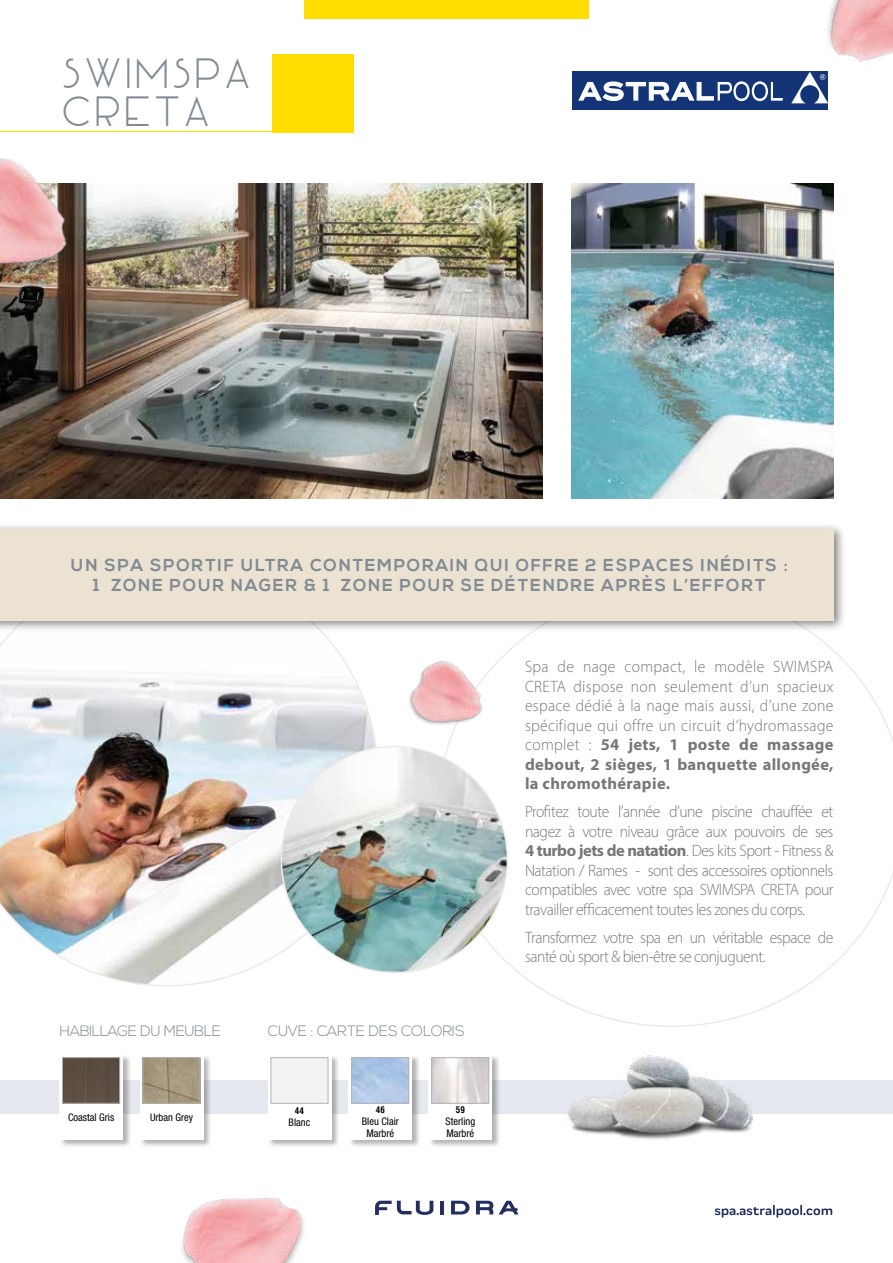
<style>
.page{position:relative;width:893px;height:1263px;background:#fff}
.page>*{position:absolute;margin:0;border:0;box-sizing:border-box;transform-origin:0 0}
.t1{font:40.5px/37.5px "MANIFESTO";letter-spacing:-.01em;color:#808b94}
.t2{font:700 17.25px/20.7px "Nexa";letter-spacing:.1em;color:#808b94;text-align:center}
.t3{font:300 16.5px/19.5px "Myriad Pro";letter-spacing:-.03em;color:#777776;text-align:justify;scale:.95 1}
.t4{font:300 15px "Nexa";letter-spacing:-.03em;color:#808b94}
.t5{font:condensed 10.5px/12px "Helvetica Neue LT Std";color:#000;text-align:center}
.t6{font:700 condensed 9px "Helvetica LT Std";color:#000}
.s1{font-weight:700}
</style>
<div class="page">
<div style="left:571px;top:71px;width:258px;height:40px;background:#133578"></div>
<svg style="left:579px;top:82px;width:203px;height:19px"></svg>
<img style="left:0;top:632px;width:376px;height:354px">
<svg style="left:438px;top:632px;width:455px;height:395px"></svg>
<img style="left:373px;top:632px;width:139px;height:135px">
<img style="left:281px;top:746px;width:226px;height:226px;border-radius:113px">
<div style="left:0;top:1080px;width:893px;height:34px;background:#e5e8ee"></div>
<div style="left:348px;top:1054px;width:73px;height:95px;background:#000;opacity:.3"></div>
<svg style="left:349px;top:1054px;width:63px;height:86px"></svg>
<div style="left:351px;top:1057px;width:58px;height:46px;border:1px solid #b3b2b2"></div>
<img style="left:564px;top:1055px;width:189px;height:85px">
<div style="left:59px;top:1054px;width:73px;height:95px;background:#000;opacity:.3"></div>
<div style="left:60px;top:1054px;width:63px;height:86px;background:#fff"></div>
<div style="left:64px;top:1059px;width:54px;height:42px;background:#5a4d42"></div>
<div style="left:62px;top:1057px;width:58px;height:46px;border:1px solid #b3b2b2"></div>
<div style="left:267px;top:1054px;width:73px;height:95px;background:#000;opacity:.3"></div>
<div style="left:268px;top:1054px;width:63px;height:86px;background:#fff"></div>
<div style="left:271px;top:1057px;width:57px;height:46px;background:#f4f2f2;border:1px solid #b3b2b2"></div>
<img style="left:0;top:183px;width:542px;height:315px">
<img style="left:182px;top:1198px;width:122px;height:65px">
<img style="left:0;top:130px;width:120px;height:198px">
<img style="left:794px;top:0;width:99px;height:104px">
<img style="left:572px;top:184px;width:261px;height:314px">
<div style="left:0;top:523px;width:846px;height:109px;background:#000;opacity:.5"></div>
<div style="left:0;top:529px;width:833px;height:92px;background:#ece2d1"></div>
<hr style="left:0;top:131px;width:352px;height:1px;background:#fd0">
<div style="left:272px;top:54px;width:82px;height:78px;background:#fd0"></div>
<div style="left:428px;top:1054px;width:73px;height:95px;background:#000;opacity:.3"></div>
<div style="left:429px;top:1054px;width:63px;height:86px;background:#fff"></div>
<img style="left:433px;top:1059px;width:54px;height:42px">
<div style="left:431px;top:1057px;width:58px;height:46px;border:1px solid #b3b2b2"></div>
<div style="left:139px;top:1054px;width:73px;height:95px;background:#000;opacity:.3"></div>
<div style="left:140px;top:1054px;width:63px;height:86px;background:#fff"></div>
<img style="left:145px;top:1059px;width:53px;height:42px">
<div style="left:143px;top:1057px;width:57px;height:46px;border:1px solid #b3b2b2"></div>
<div style="left:304px;top:0;width:285px;height:19px;background:#fd0"></div>
<hr style="left:440px;top:1201px;width:4px;height:13px;background:#222f5f">
<svg style="left:451px;top:1201px;width:19px;height:13px"></svg>
<svg style="left:476px;top:1201px;width:17px;height:13px"></svg>
<svg style="left:375px;top:1201px;width:58px;height:14px"></svg>
<svg style="left:499px;top:1201px;width:20px;height:13px"></svg>
<svg style="left:715px;top:1205px;width:117px;height:12px"></svg>
<h1 class="t1" style="left:60px;top:59px;width:194px">SWIMSPA<br>CRETA</h1>
<p class="t2" style="left:71px;top:555px;width:718px">UN SPA SPORTIF ULTRA CONTEMPORAIN QUI OFFRE 2 ESPACES INÉDITS :<br>1 ZONE POUR NAGER &amp; 1 ZONE POUR SE DÉTENDRE APRÈS L’EFFORT</p>
<p class="t4" style="left:60px;top:1022px;width:163px">HABILLAGE DU MEUBLE</p>
<p class="t4" style="left:268px;top:1022px;width:198px">CUVE : CARTE DES COLORIS</p>
<p class="t5" style="left:68px;top:1111px;width:48px">Coastal Gris</p>
<p class="t5" style="left:150px;top:1111px;width:45px">Urban Grey</p>
<p class="t6" style="left:295px;top:1105px;width:10px">44</p>
<p class="t5" style="left:289px;top:1116px;width:23px">Blanc</p>
<p class="t6" style="left:376px;top:1103px;width:10px">46</p>
<p class="t5" style="left:362px;top:1115px;width:39px">Bleu Clair<br>Marbré</p>
<p class="t6" style="left:456px;top:1103px;width:10px">59</p>
<p class="t5" style="left:445px;top:1115px;width:31px;text-align:left">Sterling<br>Marbré</p>
<p class="t3" style="left:525px;top:657px;width:326px">Spa de nage compact, le modèle SWIMSPA CRETA dispose non seulement d’un spacieux espace dédié à la nage mais aussi, d’une zone spécifique qui offre un circuit d’hydromassage complet : <span class="s1">54 jets, 1 poste de massage debout, 2 sièges, 1 banquette allongée, la chromothérapie.</span></p>
<p class="t3" style="left:525px;top:802px;width:326px">Profitez toute l’année d’une piscine chauffée et nagez à votre niveau grâce aux pouvoirs de ses <span class="s1">4 turbo jets de natation</span>. Des kits Sport - Fitness &amp; Natation / Rames - sont des accessoires optionnels compatibles avec votre spa SWIMSPA CRETA pour travailler efficacement toutes les zones du corps.</p>
<p class="t3" style="left:525px;top:927px;width:326px">Transformez votre spa en un véritable espace de santé où sport &amp; bien-être se conjuguent.</p>
</div>
